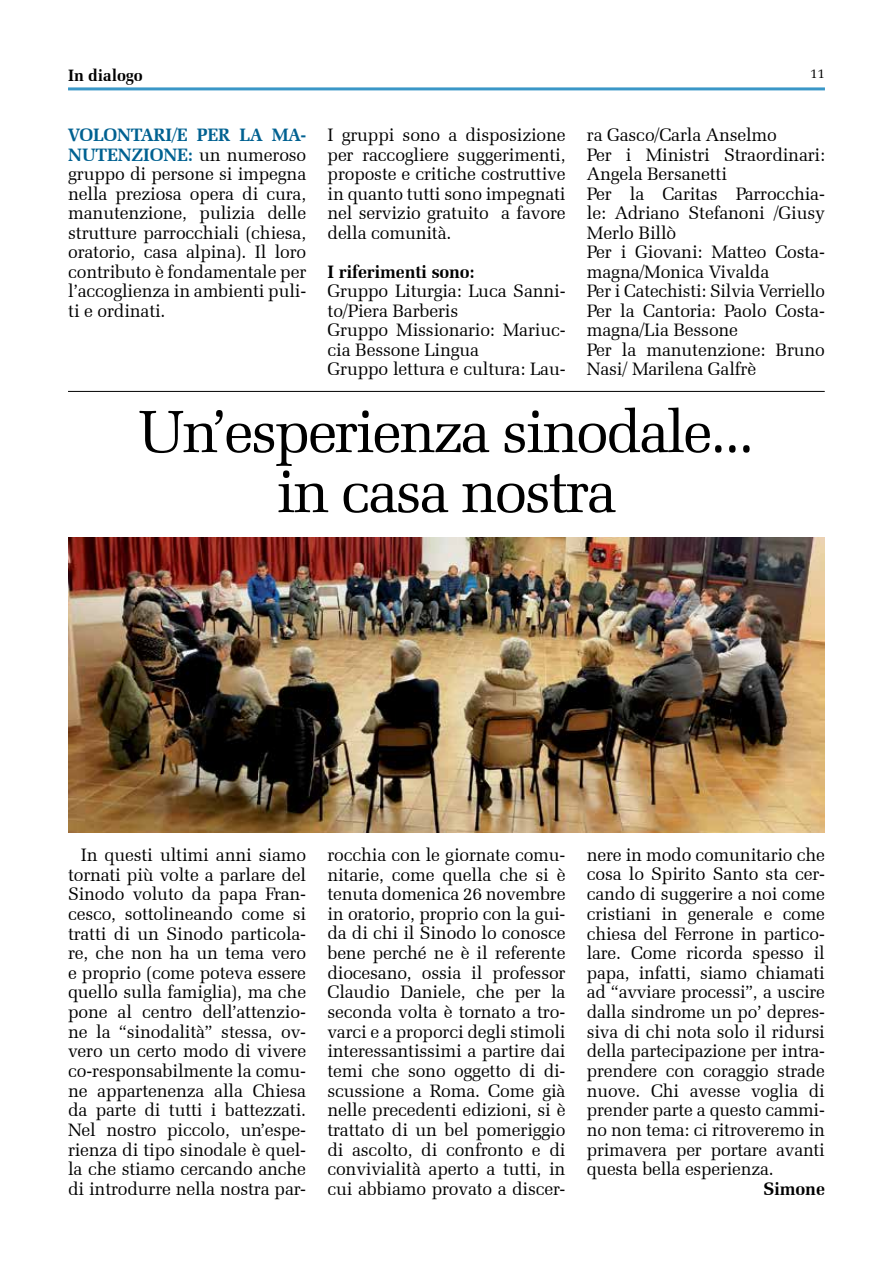
<style>
.page{position:relative;width:893px;height:1263px;background:#fff}
.page>*{position:absolute;margin:0;border:0;box-sizing:border-box;transform-origin:0 0}
.t1{font:60px/60px "Zapf Elliptical 711 BT";letter-spacing:-.04em;color:#000;text-align:center}
.t2{font:18px/19.6px "Zapf Elliptical 711 BT";letter-spacing:-.01em;color:#000;text-align:justify}
.t3{font:700 18px "Zapf Elliptical 711 BT";letter-spacing:-.01em;color:#000}
.t4{font:700 16.5px "Zapf Elliptical 711 BT";letter-spacing:-.01em;color:#000}
.t5{font:13.5px "Zapf Elliptical 711 BT";color:#000}
.s1{font-weight:700;color:#006191}
</style>
<div class="page">
<hr style="left:68px;top:87px;width:757px;height:3px;background:#3a97c7">
<img style="left:68px;top:538px;width:757px;height:294px">
<hr style="left:68px;top:391px;width:757px;height:1px;background:#000">
<p class="t4" style="left:68px;top:65px;width:76px">In dialogo</p>
<p class="t5" style="left:810px;top:66px;width:16px">11</p>
<p class="t2" style="left:587px;top:125px;width:240px;text-align:left">ra Gasco/Carla Anselmo<br>Per i Ministri Straordinari:<br>Angela Bersanetti<br>Per la Caritas Parrocchia&shy;le: Adriano Stefanoni /Giusy<br>Merlo Billò<br>Per i Giovani: Matteo Costa&shy;magna/Monica Vivalda<br>Per i Catechisti: Silvia Verriello<br>Per la Cantoria: Paolo Costa&shy;magna/Lia Bessone<br>Per la manutenzione: Bruno<br>Nasi/ Marilena Galfrè</p>
<h1 class="t1" style="left:138px;top:401px;width:618px">Un’esperienza sinodale... in casa nostra</h1>
<p class="t2" style="left:68px;top:125px;width:240px"><span class="s1">VOLONTARI/E PER LA MA-NUTENZIONE:</span> un numeroso gruppo di persone si impegna nella preziosa opera di cura, manutenzione, pulizia delle strutture parrocchiali (chiesa, oratorio, casa alpina). Il loro contributo è fondamentale per l’accoglienza in ambienti puli&shy;ti e ordinati.</p>
<p class="t2" style="left:328px;top:125px;width:240px">I gruppi sono a disposizione per raccogliere suggerimenti, proposte e critiche costruttive in quanto tutti sono impegnati nel servizio gratuito a favore della comunità.</p>
<p class="t3" style="left:328px;top:261px;width:148px">I riferimenti sono:</p>
<p class="t2" style="left:328px;top:281px;width:240px;text-align:left">Gruppo Liturgia: Luca Sanni&shy;to/Piera Barberis<br>Gruppo Missionario: Mariuc&shy;cia Bessone Lingua<br>Gruppo lettura e cultura: Lau-</p>
<p class="t2" style="left:68px;top:845px;width:240px;text-indent:13px">In questi ultimi anni siamo tornati più volte a parlare del Sinodo voluto da papa Fran&shy;cesco, sottolineando come si tratti di un Sinodo particola&shy;re, che non ha un tema vero e proprio (come poteva essere quello sulla famiglia), ma che pone al centro dell’attenzio&shy;ne la “sinodalità” stessa, ov&shy;vero un certo modo di vivere co-responsabilmente la comu&shy;ne appartenenza alla Chiesa da parte di tutti i battezzati.<br>Nel nostro piccolo, un’espe&shy;rienza di tipo sinodale è quel&shy;la che stiamo cercando anche di introdurre nella nostra par-</p>
<p class="t2" style="left:327px;top:845px;width:240px">rocchia con le giornate comu&shy;nitarie, come quella che si è tenuta domenica 26 novembre in oratorio, proprio con la gui&shy;da di chi il Sinodo lo conosce bene perché ne è il referente diocesano, ossia il professor Claudio Daniele, che per la seconda volta è tornato a tro&shy;varci e a proporci degli stimoli interessantissimi a partire dai temi che sono oggetto di di&shy;scussione a Roma. Come già nelle precedenti edizioni, si è trattato di un bel pomeriggio di ascolto, di confronto e di convivialità aperto a tutti, in cui abbiamo provato a discer-</p>
<p class="t2" style="left:587px;top:845px;width:240px">nere in modo comunitario che cosa lo Spirito Santo sta cer&shy;cando di suggerire a noi come cristiani in generale e come chiesa del Ferrone in partico&shy;lare. Come ricorda spesso il papa, infatti, siamo chiamati ad “avviare processi”, a uscire dalla sindrome un po’ depres&shy;siva di chi nota solo il ridursi della partecipazione per intra&shy;prendere con coraggio strade nuove. Chi avesse voglia di prender parte a questo cammi&shy;no non tema: ci ritroveremo in primavera per portare avanti questa bella esperienza.</p>
<p class="t3" style="left:763px;top:1178px;width:63px">Simone</p>
</div>
